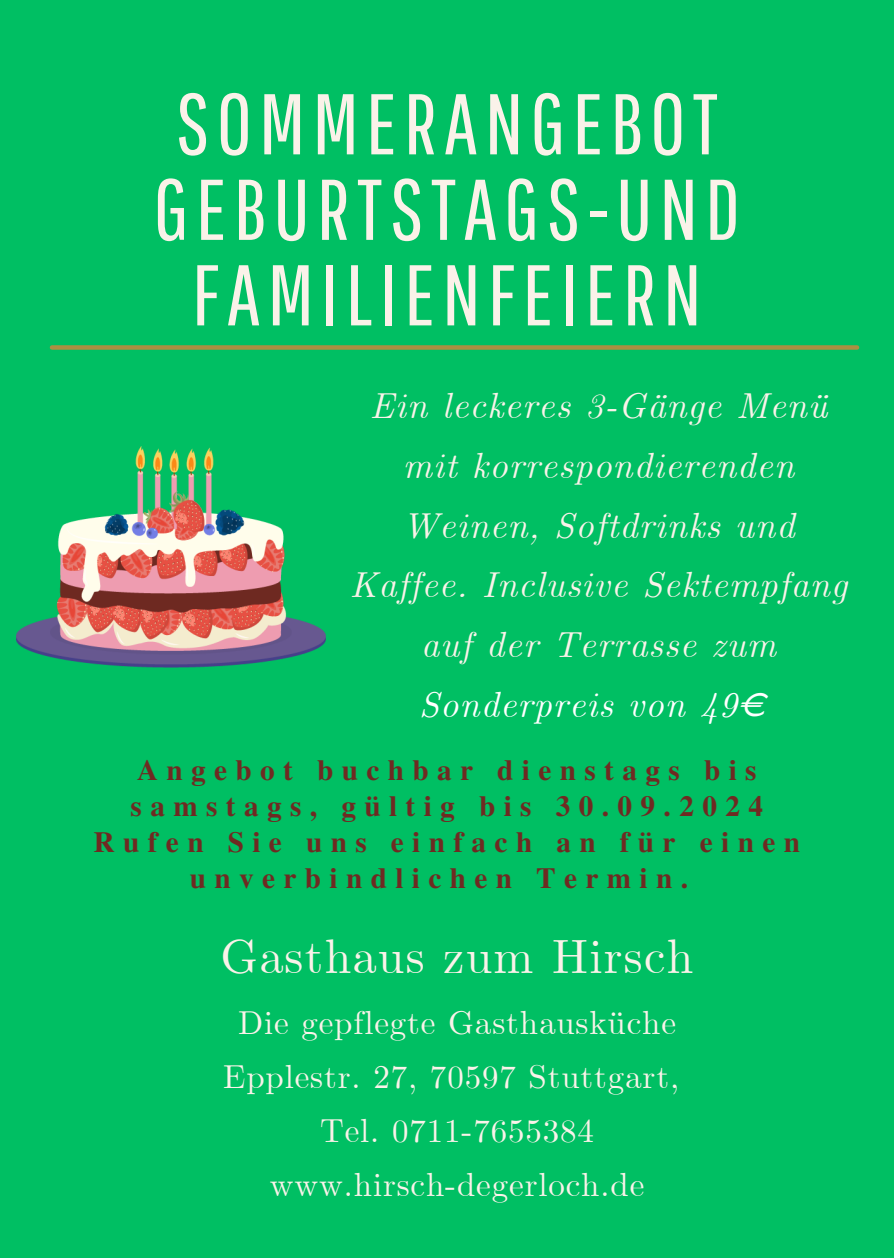
<style>
.page{position:relative;width:894px;height:1258px;background:#fff}
.page>*{position:absolute;margin:0;border:0;box-sizing:border-box;transform-origin:0 0}
.t1{font:85.8px/85.5px "Pathway Gothic One";letter-spacing:.08em;color:#faf2e9;text-align:center}
.t2{font:48px "CMU Serif";letter-spacing:.03em;color:#faf2e9}
.t3{font:italic 36px/59.7px "CMU Serif";letter-spacing:.03em;color:#faf2e9;text-align:center}
.t4{font:33px/54px "CMU Serif";letter-spacing:.025em;color:#faf2e9;text-align:center}
.t5{font:700 29.1px/36px "Te X Gyre Termes";letter-spacing:.29em;color:#6f2a22}
.s1{color:#fff}
</style>
<div class="page">
<div style="left:0;top:0;width:893px;height:1258px;background:#00bf63"></div>
<div style="left:52px;top:345px;width:804px;height:5px;background:#ab8f42"></div>
<img style="left:17px;top:447px;width:308px;height:220px">
<h1 class="t1" style="left:154px;top:79px;width:587px">SOMMERANGEBOT<br>GEBURTSTAGS-UND<br>FAMILIENFEIERN</h1>
<p class="t3" style="left:349px;top:378px;width:499px">Ein leckeres 3-Gänge Menü mit korrespondierenden<br>Weinen, Softdrinks und<br>Kaffee. Inclusive Sektempfang auf der Terrasse zum<br><span class="s1">Sonderpreis von 49€</span></p>
<p class="t5" style="left:131px;top:750px;width:633px">Angebot buchbar dienstags bis samstags, gültig bis 30.09.2024</p>
<h2 class="t5" style="left:94px;top:822px;width:707px;text-align:center">Rufen Sie uns einfach an für einen unverbindlichen Termin.</h2>
<p class="t2" style="left:220px;top:928px;width:474px">Gasthaus zum Hirsch</p>
<p class="t4" style="left:223px;top:997px;width:457px">Die gepflegte Gasthausküche<br>Epplestr. 27, 70597 Stuttgart,<br>Tel. 0711-7655384 www.hirsch-degerloch.de</p>
</div>
